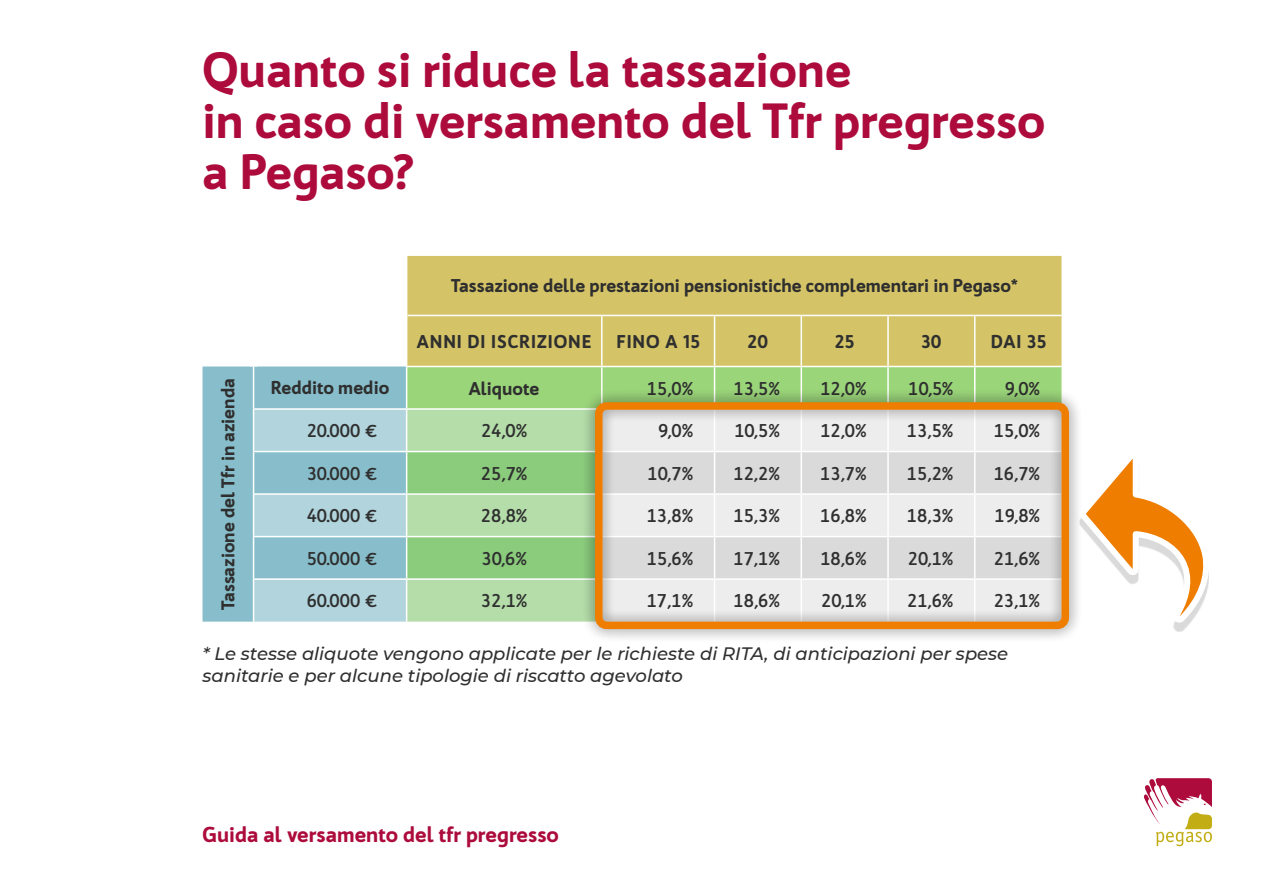
<style>
.page{position:relative;width:1263px;height:893px;background:#fff}
.page>*{position:absolute;margin:0;border:0;box-sizing:border-box;transform-origin:0 0}
.t1{font:900 48px/51px "Bw Quinta Pro";color:#ac0b3c}
.t2{font:900 21px "Bw Quinta Pro";color:#ac0b3c}
.t3{font:700 18px "Bw Quinta Pro";color:#2f2f2f}
.t4{font:900 18px "Bw Quinta Pro";color:#2f2f2f}
.t5{font:italic 500 18px/21.6px "Montserrat";color:#2f2f2f}
.t6{font:900 18px "Bw Quinta Pro";letter-spacing:.05em;color:#2f2f2f}
</style>
<div class="page">
<svg style="left:1144px;top:778px;width:68px;height:68px"></svg>
<div style="left:407px;top:256px;width:654px;height:110px;background:#d5c467"></div>
<div style="left:202px;top:366px;width:51px;height:256px;background:#88becb"></div>
<svg style="left:254px;top:366px;width:807px;height:256px;background:#9fd0ab"></svg>
<hr style="left:406px;top:366px;width:196px;height:1px;background:#fff">
<hr style="left:602px;top:366px;width:112px;height:1px;background:#fff">
<hr style="left:714px;top:366px;width:87px;height:1px;background:#fff">
<hr style="left:801px;top:366px;width:87px;height:1px;background:#fff">
<hr style="left:888px;top:366px;width:87px;height:1px;background:#fff">
<hr style="left:975px;top:366px;width:86px;height:1px;background:#fff">
<hr style="left:406px;top:367px;width:1px;height:41px;background:#fff">
<hr style="left:601px;top:367px;width:1px;height:41px;background:#fff">
<hr style="left:714px;top:367px;width:1px;height:41px;background:#fff">
<hr style="left:800px;top:367px;width:2px;height:41px;background:#fff">
<hr style="left:887px;top:367px;width:2px;height:41px;background:#fff">
<hr style="left:974px;top:367px;width:1px;height:41px;background:#fff">
<hr style="left:406px;top:410px;width:1px;height:41px;background:#fff">
<hr style="left:406px;top:452px;width:1px;height:41px;background:#fff">
<hr style="left:406px;top:495px;width:1px;height:41px;background:#fff">
<hr style="left:406px;top:537px;width:1px;height:41px;background:#fff">
<hr style="left:406px;top:580px;width:1px;height:42px;background:#fff">
<hr style="left:601px;top:316px;width:1px;height:50px;background:#fff">
<hr style="left:714px;top:316px;width:1px;height:50px;background:#fff">
<hr style="left:800px;top:316px;width:2px;height:50px;background:#fff">
<hr style="left:887px;top:316px;width:2px;height:50px;background:#fff">
<hr style="left:974px;top:316px;width:1px;height:50px;background:#fff">
<hr style="left:407px;top:315px;width:195px;height:1px;background:#fff">
<hr style="left:602px;top:315px;width:112px;height:1px;background:#fff">
<hr style="left:714px;top:315px;width:87px;height:1px;background:#fff">
<hr style="left:801px;top:315px;width:87px;height:1px;background:#fff">
<hr style="left:888px;top:315px;width:87px;height:1px;background:#fff">
<hr style="left:975px;top:315px;width:86px;height:1px;background:#fff">
<hr style="left:253px;top:408px;width:154px;height:2px;background:#fff">
<hr style="left:407px;top:408px;width:195px;height:2px;background:#fff">
<hr style="left:253px;top:451px;width:154px;height:1px;background:#fff">
<hr style="left:407px;top:451px;width:195px;height:1px;background:#fff">
<hr style="left:253px;top:493px;width:154px;height:2px;background:#fff">
<hr style="left:407px;top:493px;width:195px;height:2px;background:#fff">
<hr style="left:253px;top:536px;width:154px;height:1px;background:#fff">
<hr style="left:407px;top:536px;width:195px;height:1px;background:#fff">
<hr style="left:253px;top:578px;width:154px;height:2px;background:#fff">
<hr style="left:407px;top:578px;width:195px;height:2px;background:#fff">
<div style="left:581px;top:388px;width:502px;height:254px;background:#000;opacity:.5"></div>
<div style="left:595px;top:402px;width:474px;height:227px;border:8px solid #ef7d00;border-radius:8px"></div>
<div style="left:1080px;top:461px;width:129px;height:171px;background:#000;opacity:.15"></div>
<svg style="left:1074px;top:447px;width:135px;height:181px"></svg>
<h1 class="t1" style="left:202px;top:45px;width:844px">Quanto si riduce la tassazione<br>in caso di versamento del Tfr pregresso a Pegaso?</h1>
<p class="t4" style="left:451px;top:274px;width:568px">Tassazione delle prestazioni pensionistiche complementari in Pegaso*</p>
<p class="t6" style="left:417px;top:330px;width:176px">ANNI DI ISCRIZIONE</p>
<p class="t4" style="left:616px;top:330px;width:85px">FINO A 15</p>
<p class="t4" style="left:748px;top:330px;width:22px">20</p>
<p class="t4" style="left:835px;top:330px;width:20px">25</p>
<p class="t4" style="left:921px;top:330px;width:22px">30</p>
<p class="t4" style="left:991px;top:330px;width:57px">DAI 35</p>
<p class="t4" style="left:216px;top:610px;width:234px;rotate:-90deg">Tassazione del Tfr in azienda</p>
<p class="t4" style="left:271px;top:376px;width:120px">Reddito medio</p>
<p class="t4" style="left:469px;top:376px;width:72px">Aliquote</p>
<p class="t3" style="left:647px;top:377px;width:48px">15,0%</p>
<p class="t3" style="left:733px;top:377px;width:48px">13,5%</p>
<p class="t3" style="left:820px;top:377px;width:48px">12,0%</p>
<p class="t3" style="left:908px;top:377px;width:47px">10,5%</p>
<p class="t3" style="left:1005px;top:377px;width:37px">9,0%</p>
<p class="t3" style="left:307px;top:419px;width:72px">20.000 €</p>
<p class="t3" style="left:481px;top:419px;width:48px">24,0%</p>
<p class="t3" style="left:658px;top:419px;width:37px">9,0%</p>
<p class="t3" style="left:734px;top:419px;width:47px">10,5%</p>
<p class="t3" style="left:820px;top:419px;width:48px">12,0%</p>
<p class="t3" style="left:907px;top:419px;width:48px">13,5%</p>
<p class="t3" style="left:994px;top:419px;width:48px">15,0%</p>
<p class="t3" style="left:307px;top:462px;width:72px">30.000 €</p>
<p class="t3" style="left:481px;top:462px;width:48px">25,7%</p>
<p class="t3" style="left:648px;top:462px;width:47px">10,7%</p>
<p class="t3" style="left:733px;top:462px;width:48px">12,2%</p>
<p class="t3" style="left:820px;top:462px;width:48px">13,7%</p>
<p class="t3" style="left:907px;top:462px;width:48px">15,2%</p>
<p class="t3" style="left:994px;top:462px;width:48px">16,7%</p>
<p class="t3" style="left:307px;top:504px;width:72px">40.000 €</p>
<p class="t3" style="left:481px;top:504px;width:48px">28,8%</p>
<p class="t3" style="left:647px;top:504px;width:48px">13,8%</p>
<p class="t3" style="left:733px;top:504px;width:48px">15,3%</p>
<p class="t3" style="left:820px;top:504px;width:48px">16,8%</p>
<p class="t3" style="left:907px;top:504px;width:48px">18,3%</p>
<p class="t3" style="left:994px;top:504px;width:47px">19,8%</p>
<p class="t3" style="left:307px;top:547px;width:72px">50.000 €</p>
<p class="t3" style="left:481px;top:547px;width:47px">30,6%</p>
<p class="t3" style="left:647px;top:547px;width:48px">15,6%</p>
<p class="t3" style="left:733px;top:547px;width:48px">17,1%</p>
<p class="t3" style="left:820px;top:547px;width:48px">18,6%</p>
<p class="t3" style="left:908px;top:547px;width:47px">20,1%</p>
<p class="t3" style="left:994px;top:547px;width:48px">21,6%</p>
<p class="t3" style="left:307px;top:590px;width:72px">60.000 €</p>
<p class="t3" style="left:481px;top:590px;width:48px">32,1%</p>
<p class="t3" style="left:647px;top:590px;width:48px">17,1%</p>
<p class="t3" style="left:734px;top:590px;width:48px">18,6%</p>
<p class="t3" style="left:821px;top:590px;width:47px">20,1%</p>
<p class="t3" style="left:907px;top:590px;width:48px">21,6%</p>
<p class="t3" style="left:994px;top:590px;width:48px">23,1%</p>
<p class="t5" style="left:202px;top:642px;width:807px">* Le stesse aliquote vengono applicate per le richieste di RITA, di anticipazioni per spese sanitarie e per alcune tipologie di riscatto agevolato</p>
<p class="t2" style="left:202px;top:821px;width:358px">Guida al versamento del tfr pregresso</p>
</div>
